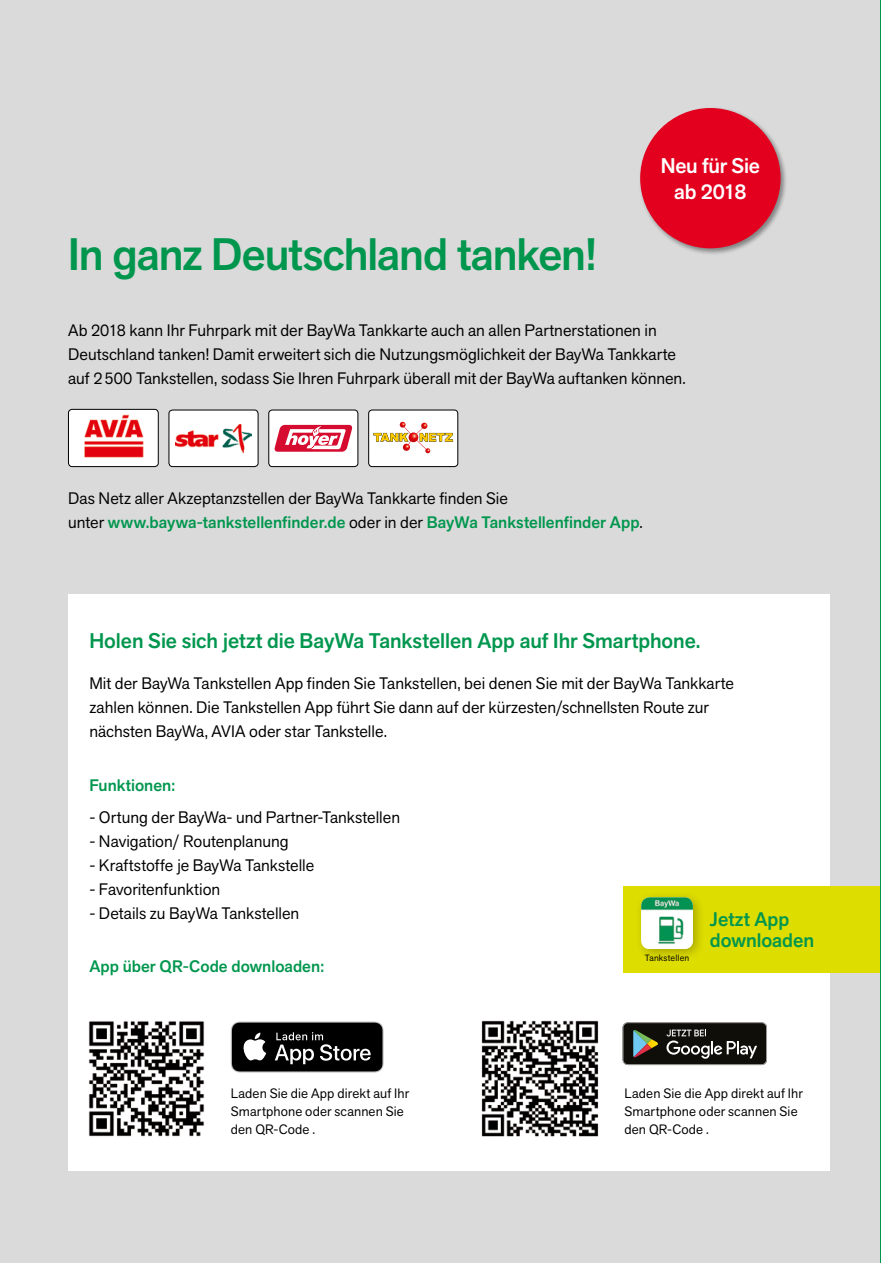
<style>
.page{position:relative;width:881px;height:1263px;background:#fff}
.page>*{position:absolute;margin:0;border:0;box-sizing:border-box;transform-origin:0 0}
.t1{font:500 45px "Akzid Grtsk Next";letter-spacing:-.02em;color:#00964e}
.t2{font:500 21px "Akzid Grtsk Next";color:#00964e}
.t3{font:500 21px/25.2px "Akzid Grtsk Next";letter-spacing:-.015em;color:#fff;text-align:center}
.t4{font:500 19.5px/21.3px "Akzid Grtsk Next";color:#00964e}
.t5{font:16.5px/24px "Akzid Grtsk Next";color:#000}
.t6{font:500 16.5px "Akzid Grtsk Next";letter-spacing:.005em;color:#00964e}
.t7{font:13.5px/18px "Akzid Grtsk Next";letter-spacing:.01em;color:#000}
.t8{font:9px "Akzid Grtsk Next";letter-spacing:.025em;color:#000}
.s1{font-weight:500;color:#00964e}
</style>
<div class="page">
<div style="left:0;top:0;width:880px;height:1263px;background:#dadada"></div>
<div style="left:68px;top:594px;width:761px;height:576px;background:#fff"></div>
<div style="left:623px;top:886px;width:257px;height:86px;background:#dedd00"></div>
<div style="left:634px;top:891px;width:71px;height:71px;background:#000;opacity:.25"></div>
<img style="left:641px;top:897px;width:51px;height:52px">
<div style="left:68px;top:409px;width:90px;height:58px;background:#fff;border-radius:4px"></div>
<img style="left:84px;top:414px;width:60px;height:44px">
<div style="left:68px;top:409px;width:91px;height:58px;border:1px solid #000;border-radius:4px"></div>
<div style="left:169px;top:410px;width:89px;height:57px;background:#fff;border-radius:4px"></div>
<img style="left:175px;top:424px;width:76px;height:28px">
<div style="left:168px;top:410px;width:90px;height:57px;border:1px solid #000;border-radius:4px"></div>
<div style="left:368px;top:410px;width:89px;height:57px;background:#fff;border-radius:4px"></div>
<svg style="left:373px;top:422px;width:80px;height:31px"></svg>
<div style="left:368px;top:410px;width:90px;height:57px;border:1px solid #000;border-radius:4px"></div>
<div style="left:269px;top:410px;width:89px;height:57px;background:#fff;border-radius:4px"></div>
<svg style="left:274px;top:425px;width:78px;height:27px"></svg>
<div style="left:268px;top:410px;width:90px;height:57px;border:1px solid #000;border-radius:4px"></div>
<div style="left:638px;top:106px;width:149px;height:150px;background:#000;opacity:.4"></div>
<div style="left:640px;top:108px;width:140px;height:140px;background:#e3001f;border-radius:50%"></div>
<img style="left:88px;top:1021px;width:117px;height:116px">
<img style="left:481px;top:1020px;width:118px;height:117px">
<svg style="left:622px;top:1022px;width:144px;height:43px;background:#363631"></svg>
<svg style="left:231px;top:1021px;width:152px;height:51px;background:#2f2f2f"></svg>
<h1 class="t1" style="left:68px;top:225px;width:529px">In ganz Deutschland tanken!</h1>
<p class="t3" style="left:660px;top:153px;width:101px">Neu für Sie ab 2018</p>
<p class="t5" style="left:68px;top:318px;width:619px">Ab 2018 kann Ihr Fuhrpark mit der BayWa Tankkarte auch an allen Partnerstationen in<br>Deutschland tanken! Damit erweitert sich die Nutzungsmöglichkeit der BayWa Tankkarte auf 2500 Tankstellen, sodass Sie Ihren Fuhrpark überall mit der BayWa auftanken können.</p>
<p class="t5" style="left:68px;top:486px;width:576px">Das Netz aller Akzeptanzstellen der BayWa Tankkarte finden Sie<br>unter <span class="s1">www.baywa-tankstellenfinder.de</span> oder in der <span class="s1">BayWa Tankstellenfinder App</span>.</p>
<p class="t2" style="left:89px;top:627px;width:612px">Holen Sie sich jetzt die BayWa Tankstellen App auf Ihr Smartphone.</p>
<p class="t5" style="left:89px;top:671px;width:646px">Mit der BayWa Tankstellen App finden Sie Tankstellen, bei denen Sie mit der BayWa Tankkarte zahlen können. Die Tankstellen App führt Sie dann auf der kürzesten/schnellsten Route zur nächsten BayWa, AVIA oder star Tankstelle.</p>
<p class="t6" style="left:89px;top:774px;width:87px">Funktionen:</p>
<p class="t5" style="left:89px;top:805px;width:312px">- Ortung der BayWa- und Partner-Tankstellen</p>
<p class="t5" style="left:89px;top:829px;width:201px">- Navigation/ Routenplanung</p>
<p class="t5" style="left:89px;top:853px;width:226px">- Kraftstoffe je BayWa Tankstelle</p>
<p class="t5" style="left:89px;top:877px;width:132px">- Favoritenfunktion</p>
<p class="t5" style="left:89px;top:901px;width:211px">- Details zu BayWa Tankstellen</p>
<p class="t4" style="left:709px;top:908px;width:106px">Jetzt App downloaden</p>
<p class="t6" style="left:89px;top:956px;width:236px">App über QR-Code downloaden:</p>
<p class="t8" style="left:644px;top:952px;width:46px">Tankstellen</p>
<p class="t7" style="left:231px;top:1084px;width:180px">Laden Sie die App direkt auf Ihr<br>Smartphone oder scannen Sie den QR-Code .</p>
<p class="t7" style="left:624px;top:1084px;width:180px">Laden Sie die App direkt auf Ihr<br>Smartphone oder scannen Sie den QR-Code .</p>
</div>
